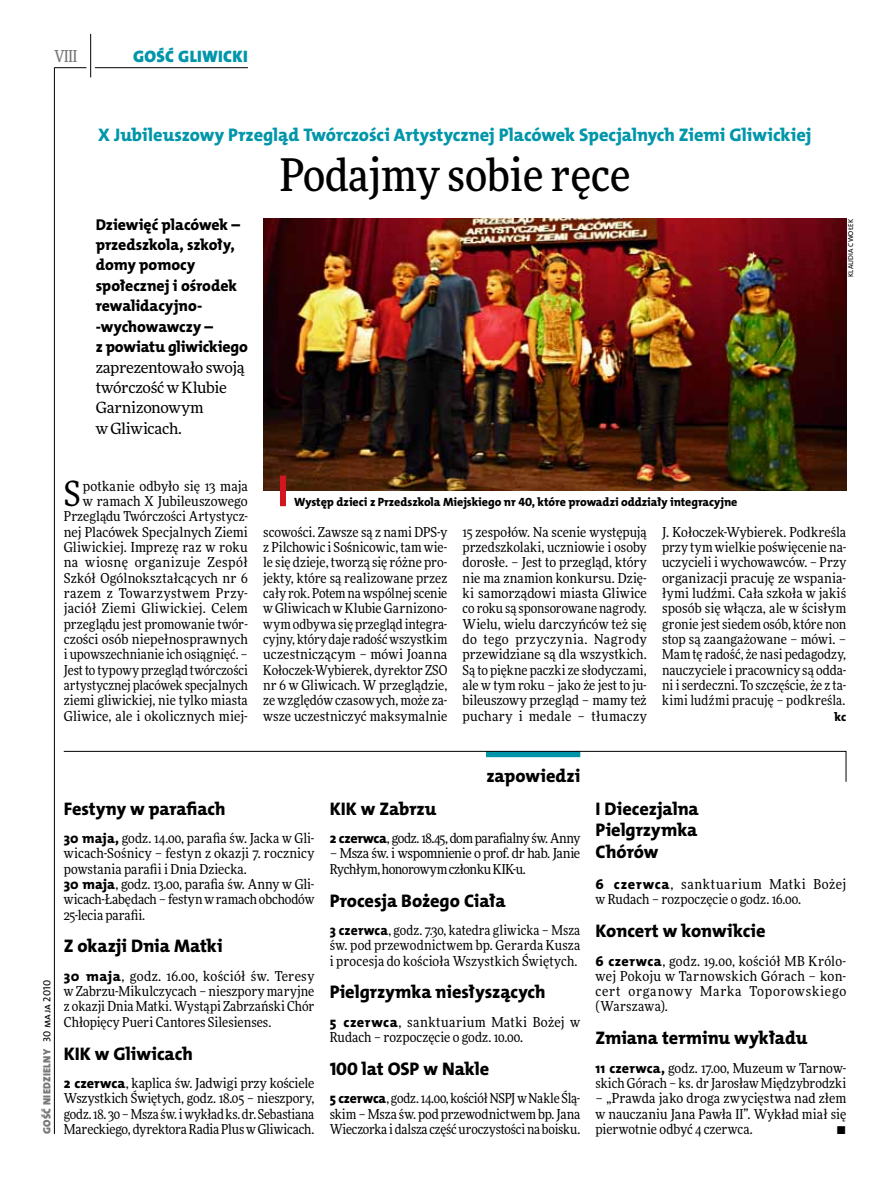
<style>
.page{position:relative;width:893px;height:1191px;background:#fff}
.page>*{position:absolute;margin:0;border:0;box-sizing:border-box;transform-origin:0 0}
.t1{font:500 45px "Freeday Narrow";color:#000}
.t2{font:34.8px "Freeday Narrow News";color:#000}
.t3{font:18.3px/21.6px "The Mix HP8 Ex Bld";letter-spacing:-.005em;color:#000;text-align:justify}
.t4{font:18.3px "The Mix HP8 Ex Bld";letter-spacing:-.005em;color:#0096aa}
.t5{font:16.65px "The Mix HP9 Blk";letter-spacing:.02em;color:#0096aa}
.t6{font:500 16.5px "Freeday Narrow";color:#787779;scale:.9 1}
.t7{font:15.75px/20.4px "The Mix HP8 Ex Bld";letter-spacing:-.005em;color:#000}
.t8{font:15.45px/20.4px "Freeday News";letter-spacing:-.02em;color:#000}
.t9{font:13.65px/15.3px "Freeday Narrow News";letter-spacing:.005em;color:#000;text-align:justify}
.t10{font:13.65px/15.3px "Freeday Narrow News";letter-spacing:-.02em;color:#000}
.t11{font:13.65px "Freeday Narrow News";letter-spacing:-.025em;color:#000}
.t12{font:12.3px "The Mix HP8 Ex Bld";color:#000}
.t13{font:12px "The Mix HP8 Ex Bld";letter-spacing:-.005em;color:#000}
.t14{font:10.5px "The Mix HP9 Blk";letter-spacing:.025em;color:#787779}
.t15{font:7.2px "The Mix HP5 Plain";color:#000}
.s1{font-family:"The Mix HP5 Plain";color:#000}
.s2{font-family:"The Mix HP8 Ex Bld";font-size:13.95px}
</style>
<div class="page">
<hr style="left:54px;top:67px;width:1px;height:1067px;background:#000">
<hr style="left:90px;top:34px;width:1px;height:43px;background:#000">
<hr style="left:54px;top:67px;width:32px;height:1px;background:#000">
<hr style="left:95px;top:67px;width:153px;height:1px;background:#000">
<img style="left:263px;top:218px;width:583px;height:273px">
<div style="left:280px;top:475px;width:6px;height:31px;background:#d3151f"></div>
<svg style="left:63px;top:751px;width:783px;height:31px"></svg>
<p class="t6" style="left:54px;top:46px;width:27px">VIII</p>
<p class="t5" style="left:133px;top:46px;width:116px">GOŚĆ GLIWICKI</p>
<h3 class="t4" style="left:98px;top:123px;width:715px">X Jubileuszowy Przegląd Twórczości Artystycznej Placówek Specjalnych Ziemi Gliwickiej</h3>
<h1 class="t1" style="left:280px;top:147px;width:352px">Podajmy sobie ręce</h1>
<p class="t7" style="left:96px;top:214px;width:154px">Dziewięć placówek – przedszkola, szkoły, domy pomocy społecznej i ośrodek rewalidacyjno--wychowawczy –<br>z powiatu gliwickiego</p>
<p class="t8" style="left:96px;top:356px;width:150px">zaprezentowało swoją twórczość w Klubie<br>Garnizonowym<br>w Gliwicach.</p>
<p class="t15" style="left:846px;top:277px;width:58px;rotate:-90deg">Klaudia Cwołek</p>
<p class="t9" style="left:64px;top:478px;width:186px;text-align:right">potkanie odbyło się 13 maja<br>w ramach X Jubileuszowego<br>Przeglądu Twórczości Artystycz&shy;nej Placówek Specjalnych Ziemi<br>Gliwickiej. Imprezę raz w roku na wiosnę organizuje Zespół<br>Szkół Ogólnokształcących nr 6 razem z Towarzystwem Przy&shy;jaciół Ziemi Gliwickiej. Celem przeglądu jest promowanie twór&shy;czości osób niepełnosprawnych i upowszechnianie ich osiągnięć. –<br>Jest to typowy przegląd twórczości artystycznej placówek specjalnych ziemi gliwickiej, nie tylko miasta<br>Gliwice, ale i okolicznych miej-</p>
<h2 class="t2" style="left:64px;top:472px;width:18px">S</h2>
<p class="t13" style="left:294px;top:494px;width:445px">Występ dzieci z Przedszkola Miejskiego nr 40, które prowadzi oddziały integracyjne</p>
<p class="t9" style="left:263px;top:524px;width:186px">scowości. Zawsze są z nami DPS-y z Pilchowic i Sośnicowic, tam wie&shy;le się dzieje, tworzą się różne pro&shy;jekty, które są realizowane przez cały rok. Potem na wspólnej scenie w Gliwicach w Klubie Garnizono&shy;wym odbywa się przegląd integra&shy;cyjny, który daje radość wszystkim uczestniczącym – mówi Joanna Kołoczek-Wybierek, dyrektor ZSO nr 6 w Gliwicach. W przeglądzie, ze względów czasowych, może za&shy;wsze uczestniczyć maksymalnie</p>
<p class="t9" style="left:463px;top:524px;width:186px">15 zespołów. Na scenie występują przedszkolaki, uczniowie i osoby dorosłe. – Jest to przegląd, który nie ma znamion konkursu. Dzię&shy;ki samorządowi miasta Gliwice co roku są sponsorowane nagrody.<br>Wielu, wielu darczyńców też się do tego przyczynia. Nagrody przewidziane są dla wszystkich.<br>Są to piękne paczki ze słodyczami, ale w tym roku – jako że jest to ju&shy;bileuszowy przegląd – mamy też puchary i medale – tłumaczy</p>
<p class="t9" style="left:662px;top:524px;width:186px">J. Kołoczek-Wybierek. Podkreśla przy tym wielkie poświęcenie na&shy;uczycieli i wychowawców. – Przy organizacji pracuję ze wspania&shy;łymi ludźmi. Cała szkoła w jakiś sposób się włącza, ale w ścisłym gronie jest siedem osób, które non stop są zaangażowane – mówi. – Mam tę radość, że nasi pedagodzy, nauczyciele i pracownicy są odda&shy;ni i serdeczni. To szczęście, że z ta&shy;kimi ludźmi pracuję – podkreśla.</p>
<p class="t12" style="left:834px;top:708px;width:13px">kc</p>
<p class="t14" style="left:40px;top:1134px;width:156px;rotate:-90deg">GOŚĆ NIEDZIELNY <span class="s1">30 maja 2010</span></p>
<h3 class="t3" style="left:64px;top:798px;width:163px">Festyny w parafiach</h3>
<p class="t9" style="left:64px;top:830px;width:252px;text-align:left"><span class="s2">30 maja,</span> godz. 14.00, parafia św. Jacka w Gli&shy;wicach-Sośnicy – festyn z okazji 7. rocznicy powstania parafii i Dnia Dziecka.<br><span class="s2">30 maja</span>, godz. 13.00, parafia św. Anny w Gli&shy;wicach-Łabędach – festyn w ramach obchodów 25-lecia parafii.</p>
<h3 class="t3" style="left:64px;top:935px;width:160px">Z okazji Dnia Matki</h3>
<p class="t9" style="left:64px;top:968px;width:252px"><span class="s2">30 maja</span>, godz. 16.00, kościół św. Teresy w Zabrzu-Mikulczycach – nieszpory maryjne z okazji Dnia Matki. Wystąpi Zabrzański Chór Chłopięcy Pueri Cantores Silesienses.</p>
<h3 class="t3" style="left:64px;top:1042px;width:131px">KIK w Gliwicach</h3>
<p class="t9" style="left:64px;top:1075px;width:252px"><span class="s2">2 czerwca</span>, kaplica św. Jadwigi przy kościele Wszystkich Świętych, godz. 18.05 – nieszpory, godz. 18. 30 – Msza św. i wykład ks. dr. Sebastiana Mareckiego, dyrektora Radia Plus w Gliwicach.</p>
<h3 class="t3" style="left:486px;top:765px;width:95px">zapowiedzi</h3>
<h3 class="t3" style="left:330px;top:798px;width:108px">KIK w Zabrzu</h3>
<p class="t11" style="left:330px;top:829px;width:252px"><span class="s2">2 czerwca</span>, godz. 18.45, dom parafialny św. Anny</p>
<p class="t10" style="left:330px;top:845px;width:252px">– Msza św. i wspomnienie o prof. dr hab. Janie<br>Rychłym, honorowym członku KIK-u.</p>
<h3 class="t3" style="left:330px;top:889px;width:177px">Procesja Bożego Ciała</h3>
<p class="t9" style="left:330px;top:922px;width:252px"><span class="s2">3 czerwca</span>, godz. 7.30, katedra gliwicka – Msza św. pod przewodnictwem bp. Gerarda Kusza i procesja do kościoła Wszystkich Świętych.</p>
<h3 class="t3" style="left:330px;top:981px;width:217px">Pielgrzymka niesłyszących</h3>
<p class="t9" style="left:330px;top:1014px;width:252px"><span class="s2">5 czerwca</span>, sanktuarium Matki Bożej w<br>Rudach – rozpoczęcie o godz. 10.00.</p>
<h3 class="t3" style="left:330px;top:1058px;width:161px">100 lat OSP w Nakle</h3>
<p class="t9" style="left:330px;top:1090px;width:252px"><span class="s2">5 czerwca</span>, godz. 14.00, kościół NSPJ w Nakle Ślą&shy;skim – Msza św. pod przewodnictwem bp. Jana Wieczorka i dalsza część uroczystości na boisku.</p>
<h3 class="t3" style="left:596px;top:798px;width:105px">I Diecezjalna Pielgrzymka Chórów</h3>
<p class="t9" style="left:596px;top:876px;width:252px"><span class="s2">6 czerwca</span>, sanktuarium Matki Bożej w Rudach – rozpoczęcie o godz. 16.00.</p>
<h3 class="t3" style="left:596px;top:920px;width:171px">Koncert w konwikcie</h3>
<p class="t9" style="left:596px;top:953px;width:252px"><span class="s2">6 czerwca</span>, godz. 19.00, kościół MB Królo&shy;wej Pokoju w Tarnowskich Górach – kon&shy;cert organowy Marka Toporowskiego (Warszawa).</p>
<h3 class="t3" style="left:596px;top:1027px;width:213px">Zmiana terminu wykładu</h3>
<p class="t9" style="left:596px;top:1060px;width:252px"><span class="s2">11 czerwca,</span> godz. 17.00, Muzeum w Tarnow&shy;skich Górach – ks. dr Jarosław Międzybrodzki</p>
<p class="t9" style="left:596px;top:1090px;width:252px">– „Prawda jako droga zwycięstwa nad złem w nauczaniu Jana Pawła II”. Wykład miał się pierwotnie odbyć 4 czerwca.</p>
<p class="t9" style="left:837px;top:1121px;width:11px">•</p>
</div>
